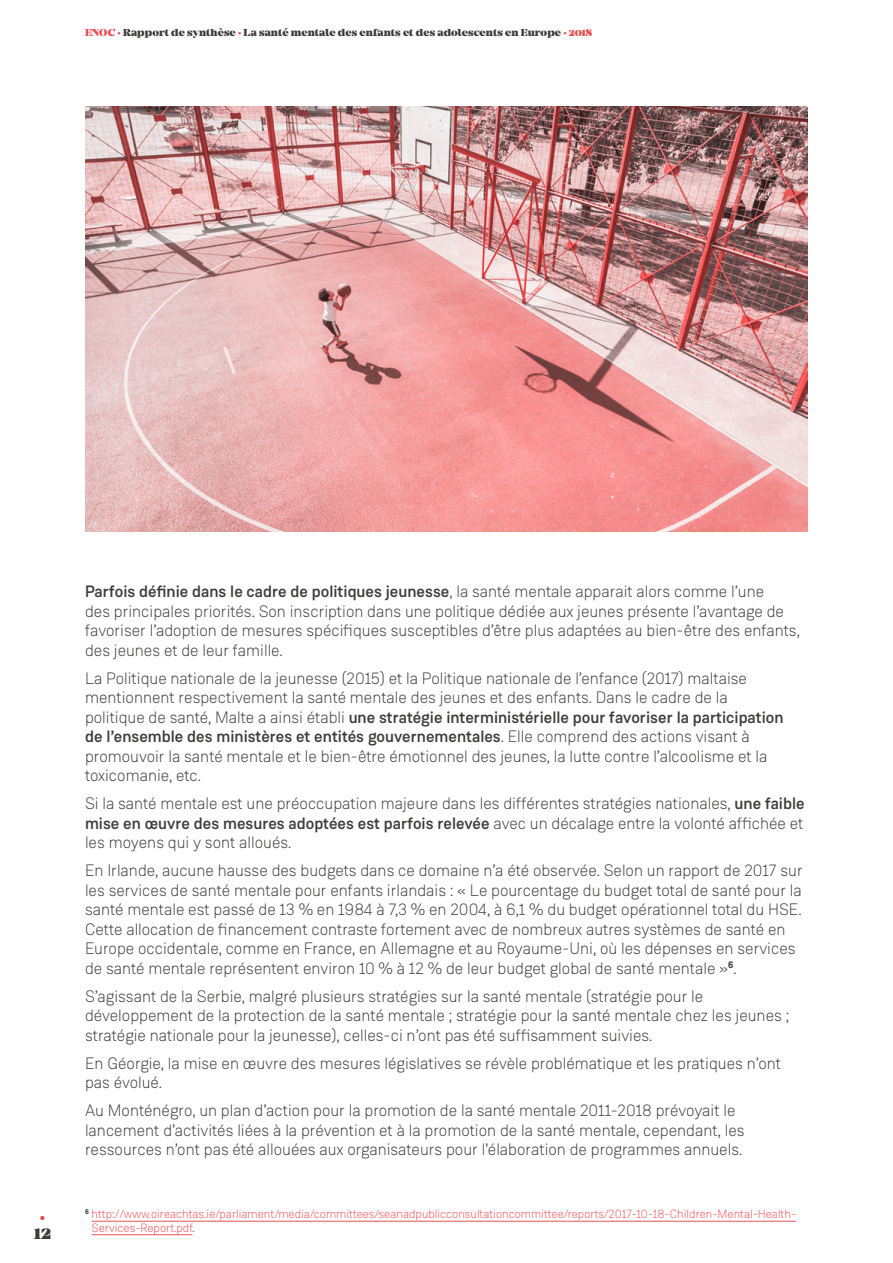
<style>
.page{position:relative;width:893px;height:1263px;background:#fff}
.page>*{position:absolute;margin:0;border:0;box-sizing:border-box;transform-origin:0 0}
.t1{font:900 18px "Mirador";color:#3c3c3b}
.t2{font:900 18px "Mirador";color:#e94b4e}
.t3{font:300 16.5px/19.5px "Weissenhof Grotesk";color:#3c3c3b}
.t4{font:300 12px/13.5px "Weissenhof Grotesk";color:#ef5152}
.t5{font:900 10.5px "Mirador";color:#3c3c3b}
.s1{color:#e94b4e}
.s2{font-weight:500}
.s3{color:#3c3c3b}
</style>
<div class="page">
<hr style="left:92px;top:1221px;width:704px;height:1px;background:#ef5152">
<hr style="left:92px;top:1234px;width:100px;height:1px;background:#ef5152">
<svg style="left:85px;top:107px;width:722px;height:424px;background:#da9f9f"></svg>
<p class="t5" style="left:85px;top:27px;width:509px"><span class="s1">ENOC ·</span> Rapport de synthèse <span class="s1">·</span> La santé mentale des enfants et des adolescents en Europe <span class="s1">· 2018</span></p>
<p class="t2" style="left:40px;top:1203px;width:6px">.</p>
<p class="t1" style="left:34px;top:1222px;width:18px">12</p>
<p class="t3" style="left:85px;top:581px;width:716px"><span class="s2">Parfois définie dans le cadre de politiques jeunesse</span>, la santé mentale apparait alors comme l’une<br>des principales priorités. Son inscription dans une politique dédiée aux jeunes présente l’avantage de favoriser l’adoption de mesures spécifiques susceptibles d’être plus adaptées au bien-être des enfants, des jeunes et de leur famille.</p>
<p class="t3" style="left:85px;top:668px;width:700px">La Politique nationale de la jeunesse (2015) et la Politique nationale de l’enfance (2017) maltaise mentionnent respectivement la santé mentale des jeunes et des enfants. Dans le cadre de la politique de santé, Malte a ainsi établi <span class="s2">une stratégie interministérielle pour favoriser la participation de l’ensemble des ministères et entités gouvernementales</span>. Elle comprend des actions visant à promouvoir la santé mentale et le bien-être émotionnel des jeunes, la lutte contre l’alcoolisme et la toxicomanie, etc.</p>
<p class="t3" style="left:85px;top:793px;width:721px;text-align:justify">Si la santé mentale est une préoccupation majeure dans les différentes stratégies nationales, <span class="s2">une faible mise en œuvre des mesures adoptées est parfois relevée</span> avec un décalage entre la volonté affichée et les moyens qui y sont alloués.</p>
<p class="t3" style="left:85px;top:860px;width:719px">En Irlande, aucune hausse des budgets dans ce domaine n’a été observée. Selon un rapport de 2017 sur les services de santé mentale pour enfants irlandais : « Le pourcentage du budget total de santé pour la santé mentale est passé de 13 % en 1984 à 7,3 % en 2004, à 6,1 % du budget opérationnel total du HSE.<br>Cette allocation de financement contraste fortement avec de nombreux autres systèmes de santé en Europe occidentale, comme en France, en Allemagne et au Royaume-Uni, où les dépenses en services de santé mentale représentent environ 10 % à 12 % de leur budget global de santé mentale »<sup>6</sup>.</p>
<p class="t3" style="left:85px;top:986px;width:706px">S’agissant de la Serbie, malgré plusieurs stratégies sur la santé mentale (stratégie pour le développement de la protection de la santé mentale ; stratégie pour la santé mentale chez les jeunes ; stratégie nationale pour la jeunesse), celles-ci n’ont pas été suffisamment suivies.</p>
<p class="t3" style="left:85px;top:1053px;width:697px">En Géorgie, la mise en œuvre des mesures législatives se révèle problématique et les pratiques n’ont pas évolué.</p>
<p class="t3" style="left:85px;top:1100px;width:661px">Au Monténégro, un plan d’action pour la promotion de la santé mentale 2011-2018 prévoyait le lancement d’activités liées à la prévention et à la promotion de la santé mentale, cependant, les ressources n’ont pas été allouées aux organisateurs pour l’élaboration de programmes annuels.</p>
<p class="t4" style="left:92px;top:1207px;width:706px;text-indent:-7px"><sup>6</sup> http://www.oireachtas.ie/parliament/media/committees/seanadpublicconsultationcommittee/reports/2017-10-18-Children-Mental-Health-<br>Services-Report.pdf<span class="s3">.</span></p>
</div>
